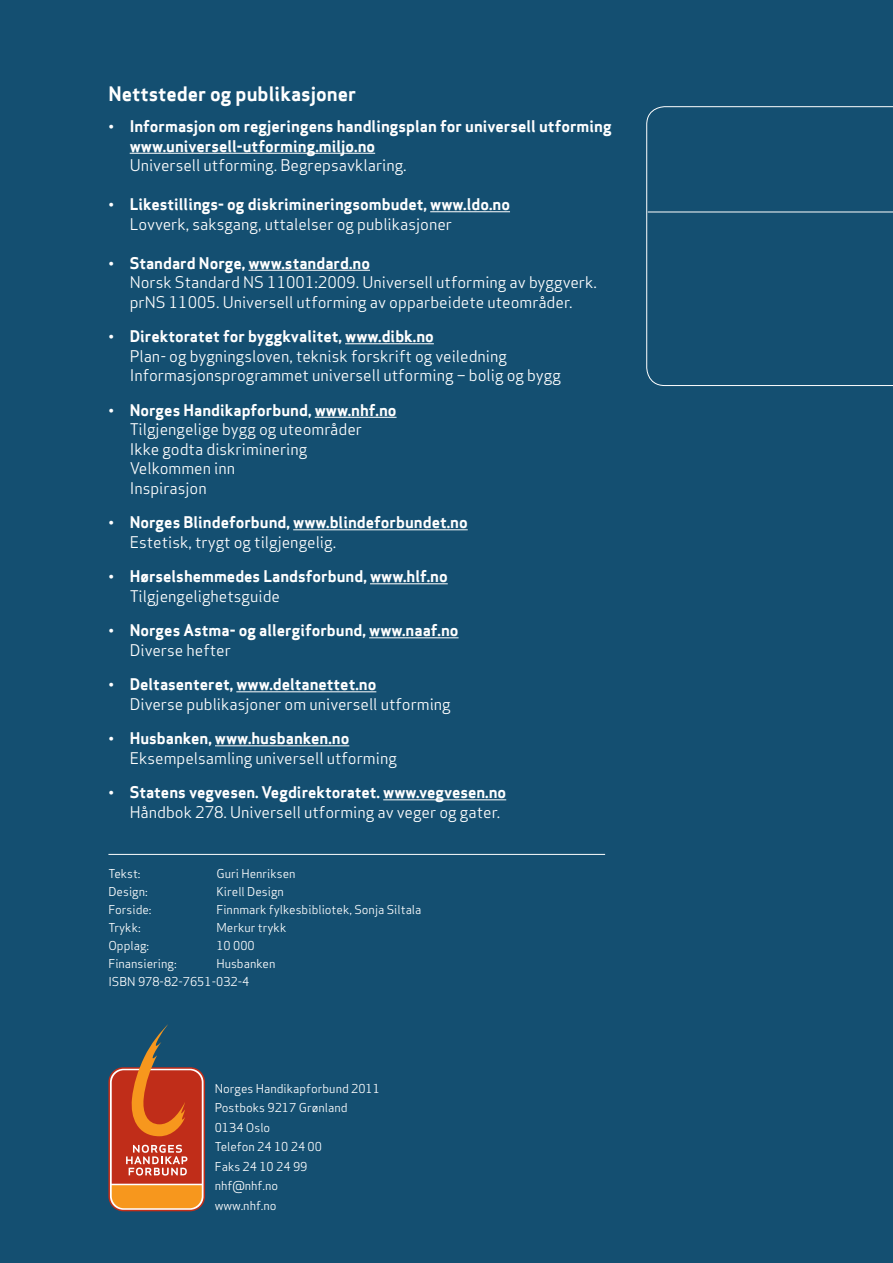
<style>
.page{position:relative;width:893px;height:1263px;background:#144f71}
.page>*{position:absolute;margin:0;border:0;box-sizing:border-box;transform-origin:0 0}
.t1{font:19.5px "Apex Sans Bold T";color:#fff}
.t2{font:15.75px/19.5px "Apex Sans Book T";color:#fff}
.t3{font:15.75px/19.5px "Apex Sans Bold T";color:#fff}
.t4{font:12px/19.5px "Apex Sans Book T";color:#fff}
.s1{font-family:"Apex Sans Book ST";font-size:14.25px}
</style>
<div class="page">
<svg style="left:108px;top:1067px;width:97px;height:144px"></svg>
<svg style="left:110px;top:1069px;width:94px;height:141px"></svg>
<svg style="left:112px;top:1024px;width:90px;height:184px"></svg>
<svg style="left:646px;top:106px;width:247px;height:280px"></svg>
<hr style="left:648px;top:212px;width:245px;height:1px;background:#fff">
<hr style="left:108px;top:854px;width:497px;height:1px;background:#fff">
<hr style="left:130px;top:153px;width:245px;height:1px;background:#fff">
<hr style="left:430px;top:211px;width:80px;height:1px;background:#fff">
<hr style="left:248px;top:270px;width:122px;height:1px;background:#fff">
<hr style="left:345px;top:343px;width:89px;height:1px;background:#fff">
<hr style="left:315px;top:417px;width:82px;height:1px;background:#fff">
<hr style="left:293px;top:529px;width:175px;height:1px;background:#fff">
<hr style="left:370px;top:583px;width:78px;height:1px;background:#fff">
<hr style="left:369px;top:637px;width:90px;height:1px;background:#fff">
<hr style="left:236px;top:691px;width:140px;height:1px;background:#fff">
<hr style="left:215px;top:745px;width:134px;height:1px;background:#fff">
<hr style="left:383px;top:799px;width:123px;height:1px;background:#fff">
<p class="t1" style="left:108px;top:81px;width:249px">Nettsteder og publikasjoner</p>
<p class="t3" style="left:130px;top:117px;width:483px;text-indent:-21px"><span class="s1">•</span> Informasjon om regjeringens handlingsplan for universell utforming www.universell-utforming.miljo.no</p>
<p class="t2" style="left:130px;top:156px;width:279px">Universell utforming. Begrepsavklaring.</p>
<p class="t3" style="left:108px;top:195px;width:403px"><span class="s1">•</span> Likestillings- og diskrimineringsombudet, www.ldo.no</p>
<p class="t2" style="left:108px;top:214px;width:345px">Lovverk, saksgang, uttalelser og publikasjoner</p>
<p class="t3" style="left:108px;top:253px;width:263px"><span class="s1">•</span> Standard Norge, www.standard.no</p>
<p class="t2" style="left:108px;top:273px;width:490px;text-align:center">Norsk Standard NS 11001:2009. Universell utforming av byggverk. prNS 11005. Universell utforming av opparbeidete uteområder.</p>
<p class="t3" style="left:108px;top:327px;width:327px"><span class="s1">•</span> Direktoratet for byggkvalitet, www.dibk.no</p>
<p class="t2" style="left:108px;top:346px;width:454px;text-indent:21px">Plan- og bygningsloven, teknisk forskrift og veiledning<br>I nformasjonsprogrammet universell utforming – bolig og bygg</p>
<p class="t3" style="left:108px;top:400px;width:290px"><span class="s1">•</span> Norges Handikapforbund, www.nhf.no</p>
<p class="t2" style="left:108px;top:420px;width:255px">Tilgjengelige bygg og uteområder<br>I kke godta diskriminering<br>Velkommen inn<br>I nspirasjon</p>
<p class="t3" style="left:108px;top:513px;width:361px"><span class="s1">•</span> Norges Blindeforbund, www.blindeforbundet.no</p>
<p class="t2" style="left:108px;top:532px;width:229px">E stetisk, trygt og tilgjengelig.</p>
<p class="t3" style="left:108px;top:567px;width:341px"><span class="s1">•</span> Hørselshemmedes Landsforbund, www.hlf.no</p>
<p class="t2" style="left:108px;top:586px;width:173px">Tilgjengelighetsguide</p>
<p class="t3" style="left:108px;top:621px;width:352px"><span class="s1">•</span> Norges Astma- og allergiforbund, www.naaf.no</p>
<p class="t2" style="left:130px;top:640px;width:103px">Diverse hefter</p>
<p class="t3" style="left:108px;top:675px;width:269px"><span class="s1">•</span> Deltasenteret, www.deltanettet.no</p>
<p class="t2" style="left:130px;top:694px;width:323px">Diverse publikasjoner om universell utforming</p>
<p class="t3" style="left:108px;top:729px;width:242px"><span class="s1">•</span> Husbanken, www.husbanken.no</p>
<p class="t2" style="left:108px;top:748px;width:290px">Eksempelsamling universell utforming</p>
<p class="t3" style="left:108px;top:783px;width:399px"><span class="s1">•</span> Statens vegvesen. Vegdirektoratet. www.vegvesen.no</p>
<p class="t2" style="left:130px;top:802px;width:372px">H åndbok 278. Universell utforming av veger og gater.</p>
<p class="t4" style="left:108px;top:863px;width:63px">Tekst: G</p>
<p class="t4" style="left:225px;top:863px;width:72px">uri Henriksen</p>
<p class="t4" style="left:108px;top:881px;width:41px">Design:</p>
<p class="t4" style="left:216px;top:881px;width:69px">Kirell Design</p>
<p class="t4" style="left:108px;top:899px;width:68px">Forside: F</p>
<p class="t4" style="left:223px;top:899px;width:200px">innmark fylkesbibliotek, Sonja Siltala</p>
<p class="t4" style="left:108px;top:917px;width:62px">Trykk: M</p>
<p class="t4" style="left:227px;top:917px;width:61px">erkur trykk</p>
<p class="t4" style="left:108px;top:935px;width:42px">Opplag:</p>
<p class="t4" style="left:216px;top:935px;width:40px">10 000</p>
<p class="t4" style="left:108px;top:953px;width:94px">Finansiering: H</p>
<p class="t4" style="left:108px;top:954px;width:168px;line-height:18px;text-indent:116px">usbanken<br>IS BN 978-82-7651-032-4</p>
<p class="t4" style="left:215px;top:1078px;width:167px">Norges Handikapforbund 2011<br>Postboks 9217 G rønland<br>0134 Oslo<br>Telefon 24 10 24 00<br>Faks 24 10 24 99<br>nhf@nhf.no<br>www.nhf.no</p>
</div>
